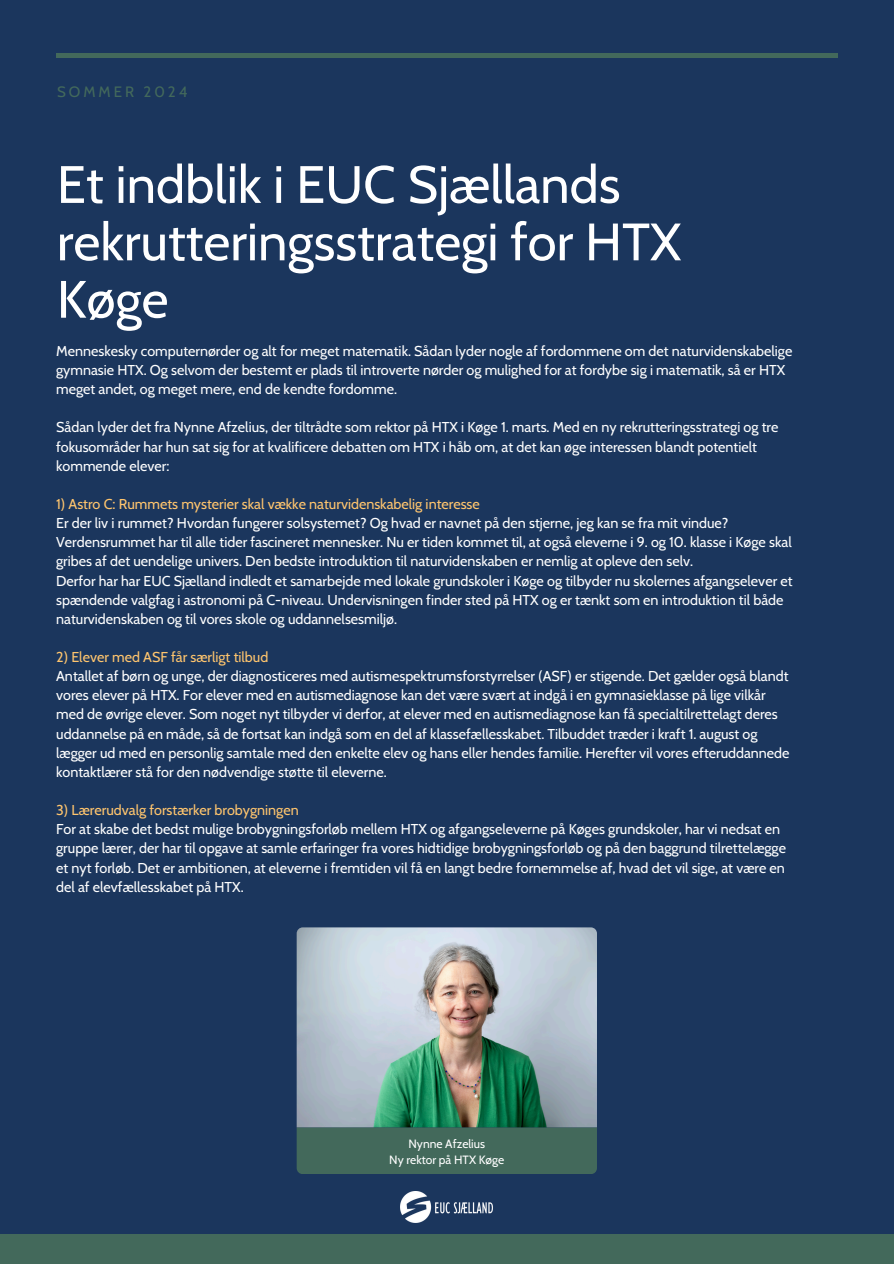
<style>
.page{position:relative;width:894px;height:1264px;background:#fff}
.page>*{position:absolute;margin:0;border:0;box-sizing:border-box;transform-origin:0 0}
.t1{font:52.5px/57.3px "Cabin";color:#fff}
.t2{font:15px "Cabin";letter-spacing:.2em;color:#43695b}
.t3{font:14.25px/19.2px "Cabin";color:#fff}
.t4{font:12px "Cabin";color:#fff}
.s1{color:#ffc56e}
</style>
<div class="page">
<div style="left:0;top:0;width:893px;height:1263px;background:#1b365d"></div>
<div style="left:0;top:1234px;width:893px;height:29px;background:#43695b"></div>
<div style="left:56px;top:53px;width:781px;height:5px;background:#43695b"></div>
<div style="left:296px;top:1127px;width:300px;height:47px;background:#43695b"></div>
<img style="left:296px;top:927px;width:300px;height:200px">
<img style="left:401px;top:1191px;width:91px;height:31px">
<h2 class="t2" style="left:57px;top:82px;width:132px">SOMMER 2024</h2>
<h1 class="t1" style="left:57px;top:155px;width:625px">Et indblik i EUC Sjællands rekrutteringsstrategi for HTX<br>Køge</h1>
<h3 class="t3" style="left:56px;top:341px;width:737px">Menneskesky computernørder og alt for meget matematik. Sådan lyder nogle af fordommene om det naturvidenskabelige gymnasie HTX. Og selvom der bestemt er plads til introverte nørder og mulighed for at fordybe sig i matematik, så er HTX meget andet, og meget mere, end de kendte fordomme.</h3>
<h3 class="t3" style="left:56px;top:418px;width:723px">Sådan lyder det fra Nynne Afzelius, der tiltrådte som rektor på HTX i Køge 1. marts. Med en ny rekrutteringsstrategi og tre fokusområder har hun sat sig for at kvalificere debatten om HTX i håb om, at det kan øge interessen blandt potentielt kommende elever:</h3>
<h3 class="t3" style="left:56px;top:494px;width:737px"><span class="s1">1) Astro C: Rummets mysterier skal vække naturvidenskabelig interesse<br></span>Er der liv i rummet? Hvordan fungerer solsystemet? Og hvad er navnet på den stjerne, jeg kan se fra mit vindue?<br>Verdensrummet har til alle tider fascineret mennesker. Nu er tiden kommet til, at også eleverne i 9. og 10. klasse i Køge skal gribes af det uendelige univers. Den bedste introduktion til naturvidenskaben er nemlig at opleve den selv.<br>Derfor har har EUC Sjælland indledt et samarbejde med lokale grundskoler i Køge og tilbyder nu skolernes afgangselever et spændende valgfag i astronomi på C-niveau. Undervisningen finder sted på HTX og er tænkt som en introduktion til både naturvidenskaben og til vores skole og uddannelsesmiljø.</h3>
<h3 class="t3" style="left:56px;top:647px;width:734px"><span class="s1">2) Elever med ASF får særligt tilbud<br></span>Antallet af børn og unge, der diagnosticeres med autismespektrumsforstyrrelser (ASF) er stigende. Det gælder også blandt vores elever på HTX. For elever med en autismediagnose kan det være svært at indgå i en gymnasieklasse på lige vilkår med de øvrige elever. Som noget nyt tilbyder vi derfor, at elever med en autismediagnose kan få specialtilrettelagt deres uddannelse på en måde, så de fortsat kan indgå som en del af klassefællesskabet. Tilbuddet træder i kraft 1. august og lægger ud med en personlig samtale med den enkelte elev og hans eller hendes familie. Herefter vil vores efteruddannede kontaktlærer stå for den nødvendige støtte til eleverne.</h3>
<p class="t3" style="left:56px;top:800px;width:731px"><span class="s1">3) Lærerudvalg forstærker brobygningen<br></span>For at skabe det bedst mulige brobygningsforløb mellem HTX og afgangseleverne på Køges grundskoler, har vi nedsat en gruppe lærer, der har til opgave at samle erfaringer fra vores hidtidige brobygningsforløb og på den baggrund tilrettelægge et nyt forløb. Det er ambitionen, at eleverne i fremtiden vil få en langt bedre fornemmelse af, hvad det vil sige, at være en del af elevfællesskabet på HTX.</p>
<p class="t4" style="left:408px;top:1136px;width:78px">Nynne Afzelius</p>
<p class="t4" style="left:389px;top:1152px;width:116px">Ny rektor på HTX Køge</p>
</div>
